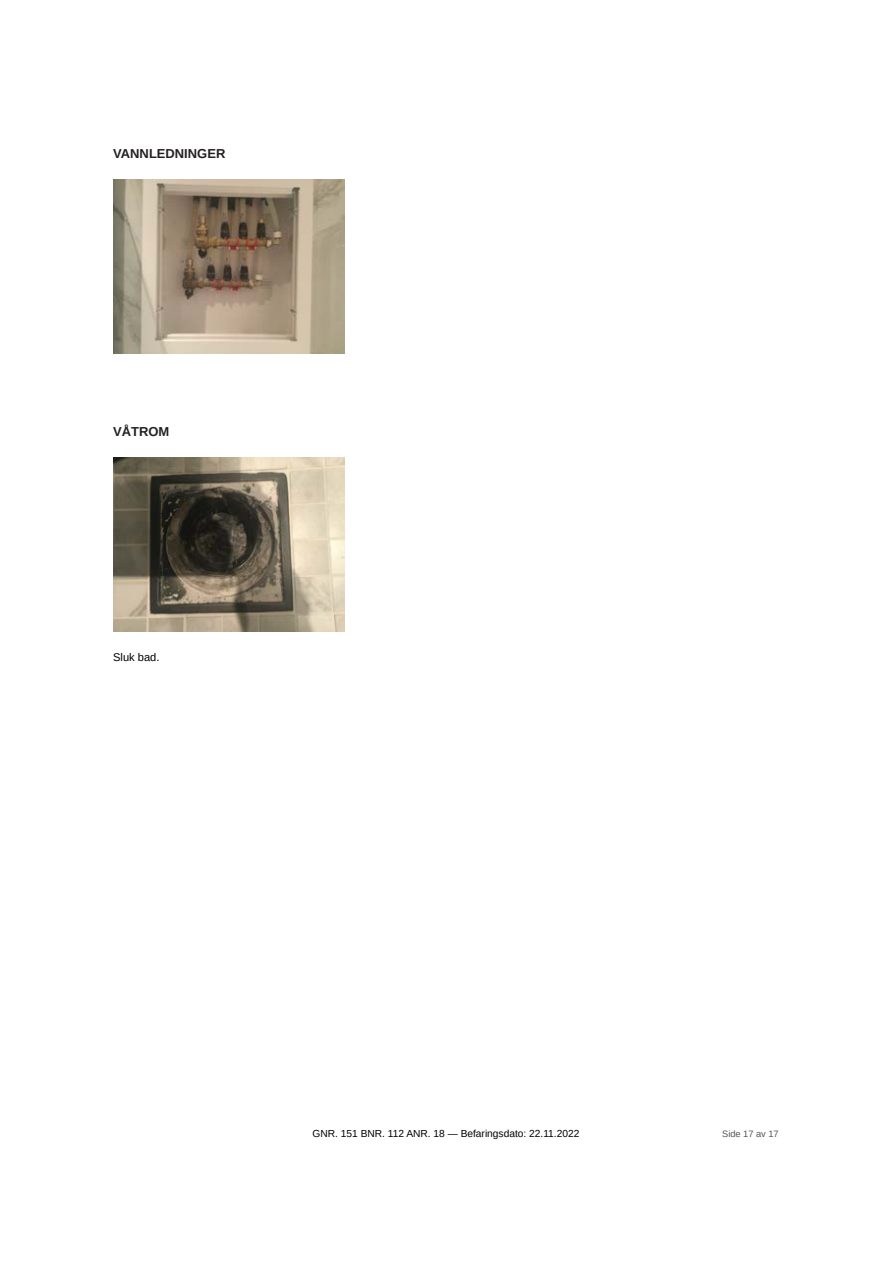
<style>
.page{position:relative;width:893px;height:1263px;background:#fff}
.page>*{position:absolute;margin:0;border:0;box-sizing:border-box;transform-origin:0 0}
.t1{font:12.9px "font 00000000292 f 897 e";color:#231f20}
.t2{font:11.1px "font 00000000292 f 897 e";color:#000}
.t3{font:10.2px "font 00000000292 f 89 a 2";color:#000}
.t4{font:9.3px "font 00000000292 f 897 e";color:#555}
</style>
<div class="page">
<img style="left:113px;top:180px;width:232px;height:174px">
<img style="left:113px;top:457px;width:232px;height:174px">
<p class="t1" style="left:113px;top:145px;width:114px">VANNLEDNINGER</p>
<p class="t1" style="left:113px;top:422px;width:58px">VÅTROM</p>
<p class="t2" style="left:113px;top:650px;width:48px">Sluk bad.</p>
<p class="t3" style="left:313px;top:1127px;width:268px">GNR. 151 BNR. 112 ANR. 18 — Befaringsdato: 22.11.2022</p>
<p class="t4" style="left:722px;top:1128px;width:58px">Side 17 av 17</p>
</div>
